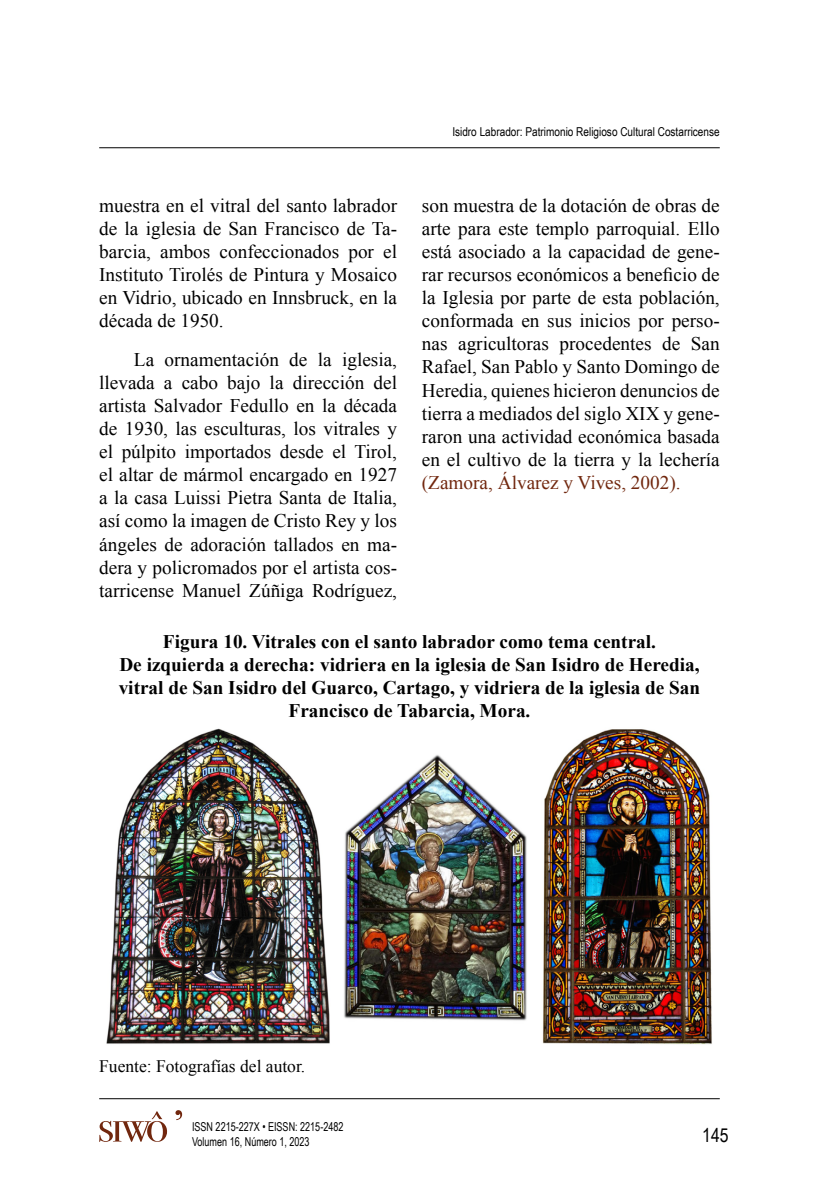
<style>
.page{position:relative;width:819px;height:1197px;background:#fff}
.page>*{position:absolute;margin:0;border:0;box-sizing:border-box;transform-origin:0 0}
.t1{font:19.25px/23.1px "Times New Roman";color:#000;text-align:justify}
.t2{font:700 19.25px/23.1px "Times New Roman";color:#000;text-align:center}
.t3{font:19.25px "Times New Roman";color:#71270e}
.t4{font:19.25px "Arial Narrow";color:#000}
.t5{font:17.5px "Times New Roman";color:#000}
.t6{font:12.25px "Arial Narrow";color:#000}
.t7{font:12.25px/14.7px "Arial Narrow";color:#000;scale:.9 1}
</style>
<div class="page">
<hr style="left:99px;top:147px;width:621px;height:1px;background:#000">
<hr style="left:99px;top:1098px;width:621px;height:1px;background:#000">
<svg style="left:99px;top:1111px;width:68px;height:31px"></svg>
<svg style="left:175px;top:1110px;width:7px;height:10px"></svg>
<img style="left:106px;top:728px;width:606px;height:317px">
<p class="t1" style="left:99px;top:193px;width:299px">muestra en el vitral del santo labrador de la iglesia de San Francisco de Ta&shy;barcia, ambos confeccionados por el Instituto Tirolés de Pintura y Mosaico en Vidrio, ubicado en Innsbruck, en la década de 1950.</p>
<p class="t1" style="left:99px;top:348px;width:299px;text-indent:35px">La ornamentación de la iglesia, llevada a cabo bajo la dirección del artista Salvador Fedullo en la década de 1930, las esculturas, los vitrales y el púlpito importados desde el Tirol, el altar de mármol encargado en 1927 a la casa Luissi Pietra Santa de Italia, así como la imagen de Cristo Rey y los ángeles de adoración tallados en ma&shy;dera y policromados por el artista cos&shy;tarricense Manuel Zúñiga Rodríguez,</p>
<p class="t6" style="left:452px;top:123px;width:269px">Isidro Labrador: Patrimonio Religioso Cultural Costarricense</p>
<p class="t1" style="left:422px;top:193px;width:299px">son muestra de la dotación de obras de arte para este templo parroquial. Ello está asociado a la capacidad de gene&shy;rar recursos económicos a beneficio de la Iglesia por parte de esta población, conformada en sus inicios por perso&shy;nas agricultoras procedentes de San Rafael, San Pablo y Santo Domingo de Heredia, quienes hicieron denuncios de tierra a mediados del siglo XIX y gene&shy;raron una actividad económica basada en el cultivo de la tierra y la lechería</p>
<p class="t3" style="left:422px;top:470px;width:260px">(Zamora, Álvarez y Vives, 2002).</p>
<p class="t2" style="left:119px;top:629px;width:583px">Figura 10. Vitrales con el santo labrador como tema central.<br>De izquierda a derecha: vidriera en la iglesia de San Isidro de Heredia, vitral de San Isidro del Guarco, Cartago, y vidriera de la iglesia de San Francisco de Tabarcia, Mora.</p>
<p class="t5" style="left:99px;top:1054px;width:208px">Fuente: Fotografías del autor.</p>
<p class="t7" style="left:192px;top:1119px;width:170px">ISSN 2215-227X • EISSN: 2215-2482<br>Volumen 16, Número 1, 2023</p>
<p class="t4" style="left:702px;top:1121px;width:28px">145</p>
</div>
